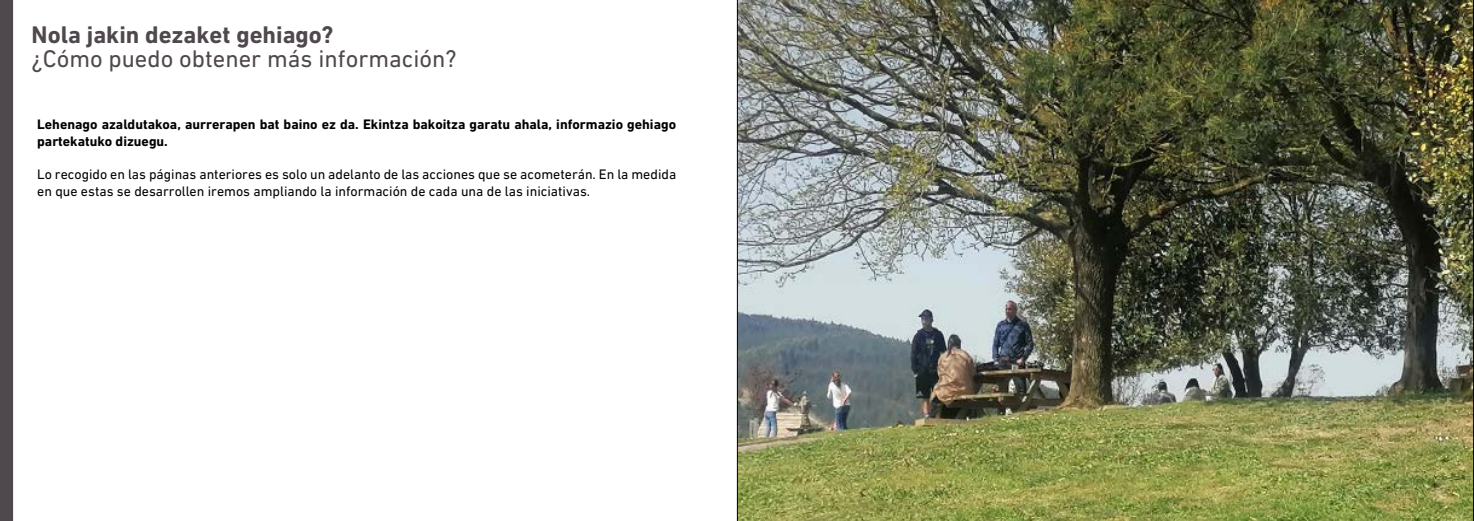
<style>
.page{position:relative;width:1474px;height:521px;background:#fff}
.page>*{position:absolute;margin:0;border:0;box-sizing:border-box;transform-origin:0 0}
.t1{font:24.5px "DIN Next LT Pro";color:#4f484d}
.t2{font:700 24.5px "DIN Next LT Pro";color:#4f484d}
.t3{font:14px/16.8px "DIN Next LT Pro";color:#000}
.t4{font:700 14px/16.8px "DIN Next LT Pro";color:#000}
</style>
<div class="page">
<img style="left:737px;top:0;width:736px;height:521px">
<div style="left:0;top:0;width:13px;height:521px;background:#4f484d"></div>
<h1 class="t2" style="left:32px;top:20px;width:303px">Nola jakin dezaket gehiago?</h1>
<h1 class="t1" style="left:32px;top:45px;width:426px">¿Cómo puedo obtener más información?</h1>
<p class="t4" style="left:37px;top:116px;width:640px">Lehenago azaldutakoa, aurrerapen bat baino ez da. Ekintza bakoitza garatu ahala, informazio gehiago partekatuko dizuegu.</p>
<p class="t3" style="left:37px;top:166px;width:640px">Lo recogido en las páginas anteriores es solo un adelanto de las acciones que se acometerán. En la medida en que estas se desarrollen iremos ampliando la información de cada una de las iniciativas.</p>
</div>
